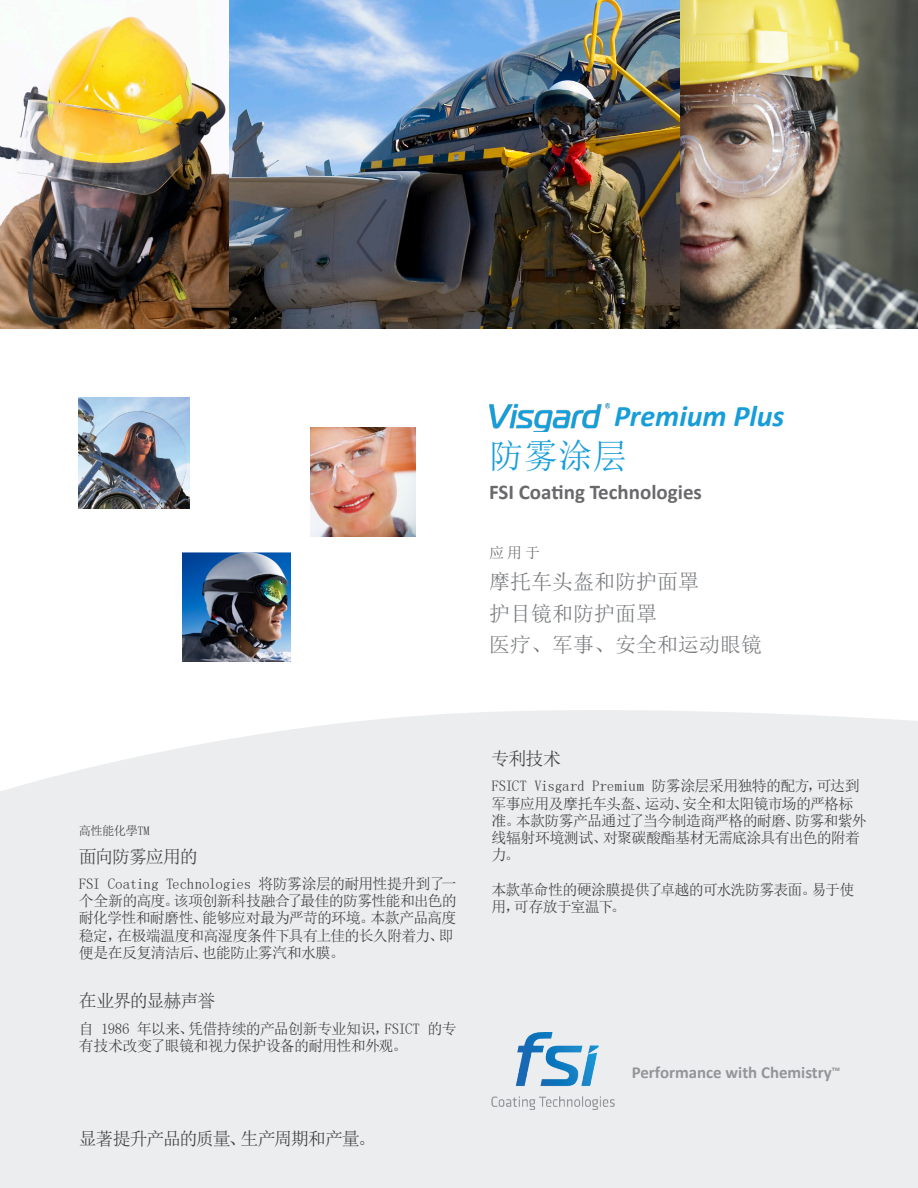
<style>
.page{position:relative;width:918px;height:1188px;background:#fff}
.page>*{position:absolute;margin:0;border:0;box-sizing:border-box;transform-origin:0 0}
.t1{font:34.5px "Sim Sun";color:#179dd9}
.t2{font:italic 700 30px "Calibri";color:#179dd9}
.t3{font:21px "Sim Sun";color:#787a7d}
.t4{font:700 21px "Calibri";color:#69696c}
.t5{font:18px "Sim Sun";letter-spacing:-.065em;color:#3e3e3f}
.t6{font:700 16.8px "Calibri";color:#939598}
.t7{font:15px/17.2px "Sim Sun";letter-spacing:-.045em;color:#3e3e3f}
.t8{font:15px "Sim Sun";color:#69696c}
.t9{font:12.3px "Sim Sun";letter-spacing:-.04em;color:#3e3e3f}
</style>
<div class="page">
<div style="left:0;top:710px;width:918px;height:478px;background:#ecedee"></div>
<img style="left:79px;top:397px;width:111px;height:112px">
<img style="left:182px;top:553px;width:109px;height:109px">
<img style="left:229px;top:0;width:451px;height:329px">
<img style="left:680px;top:0;width:238px;height:329px">
<img style="left:310px;top:428px;width:106px;height:109px">
<img style="left:0;top:16px;width:229px;height:313px">
<img style="left:491px;top:1033px;width:124px;height:76px">
<img style="left:490px;top:404px;width:119px;height:28px">
<p class="t2" style="left:614px;top:395px;width:172px">Premium Plus</p>
<p class="t1" style="left:489px;top:438px;width:139px">防雾涂层</p>
<p class="t4" style="left:489px;top:477px;width:214px">FSI Coating Technologies</p>
<p class="t8" style="left:489px;top:545px;width:52px">应用于</p>
<p class="t3" style="left:489px;top:571px;width:211px">摩托车头盔和防护面罩</p>
<p class="t3" style="left:489px;top:603px;width:169px">护目镜和防护面罩</p>
<p class="t3" style="left:489px;top:634px;width:274px">医疗、军事、安全和运动眼镜</p>
<p class="t9" style="left:79px;top:824px;width:72px">高性能化學TM</p>
<p class="t5" style="left:79px;top:847px;width:120px">面向防雾应用的</p>
<p class="t7" style="left:79px;top:875px;width:380px">FSI Coating Technologies 将防雾涂层的耐用性提升到了一个全新的高度。该项创新科技融合了最佳的防雾性能和出色的耐化学性和耐磨性、能够应对最为严苛的环境。本款产品高度稳定，在极端温度和高湿度条件下具有上佳的长久附着力、即便是在反复清洁后、也能防止雾汽和水膜。</p>
<p class="t5" style="left:79px;top:992px;width:138px">在业界的显赫声誉</p>
<p class="t7" style="left:79px;top:1020px;width:379px">自 1986 年以来、凭借持续的产品创新专业知识，FSICT 的专有技术改变了眼镜和视力保护设备的耐用性和外观。</p>
<p class="t5" style="left:79px;top:1129px;width:299px">显著提升产品的质量、生产周期和产量。</p>
<p class="t5" style="left:491px;top:750px;width:71px">专利技术</p>
<p class="t7" style="left:491px;top:777px;width:377px">FSICT Visgard Premium 防雾涂层采用独特的配方，可达到军事应用及摩托车头盔、运动、安全和太阳镜市场的严格标准。本款防雾产品通过了当今制造商严格的耐磨、防雾和紫外线辐射环境测试、对聚碳酸酯基材无需底涂具有出色的附着力。</p>
<p class="t7" style="left:491px;top:881px;width:365px">本款革命性的硬涂膜提供了卓越的可水洗防雾表面。易于使用，可存放于室温下。</p>
<p class="t6" style="left:632px;top:1060px;width:210px">Performance with Chemistry<sup>™</sup></p>
</div>
